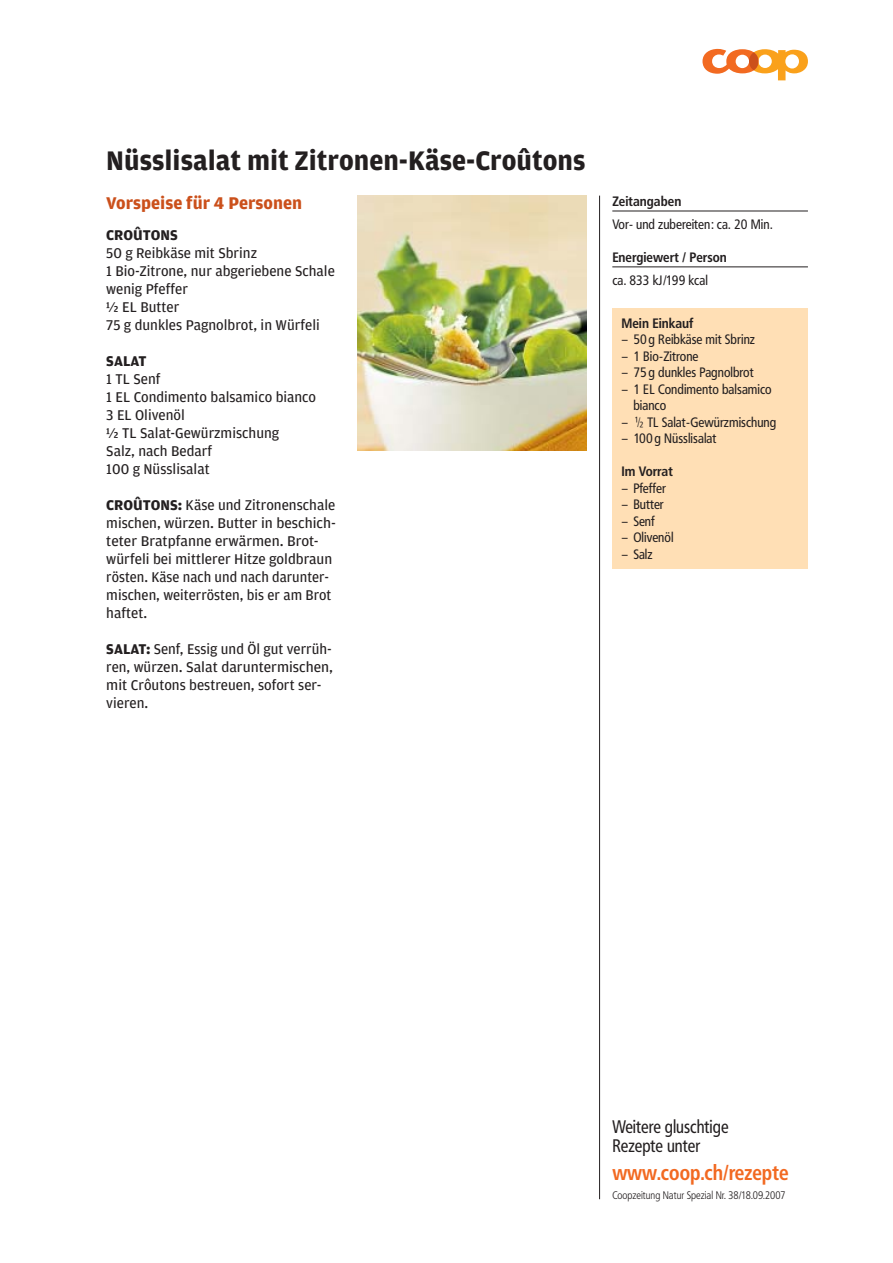
<style>
.page{position:relative;width:893px;height:1263px;background:#fff}
.page>*{position:absolute;margin:0;border:0;box-sizing:border-box;transform-origin:0 0}
.t1{font:700 28.5px "Amplitude";color:#231f20}
.t2{font:21px "Frutiger B Bn Con Bold";color:#f26921;scale:.95 1}
.t3{font:18px/19.5px "Frutiger B Bn Con Regular";color:#231f20;scale:.95 1}
.t4{font:700 18px "Amplitude";color:#cb501b}
.t5{font:15px/18px "Amplitude";color:#231f20}
.t6{font:700 15px "Amplitude";color:#231f20}
.t7{font:13.5px/16.5px "Frutiger B Bn Con Regular";letter-spacing:.005em;color:#231f20}
.t8{font:13.5px "Frutiger B Bn Con Bold";letter-spacing:.005em;color:#231f20}
.t9{font:10.8px "Frutiger B Bn Con Light";color:#231f20}
.s1{font-weight:700}
</style>
<div class="page">
<svg style="left:702px;top:49px;width:106px;height:31px"></svg>
<div style="left:749px;top:52px;width:9px;height:18px;background:#cc501b;border-radius:50%"></div>
<hr style="left:599px;top:196px;width:1px;height:1003px;background:#231f20">
<img style="left:357px;top:196px;width:230px;height:255px">
<hr style="left:612px;top:211px;width:196px;height:1px;background:#231f20">
<hr style="left:612px;top:266px;width:196px;height:1px;background:#231f20">
<div style="left:612px;top:308px;width:196px;height:260px;background:#ffdfb5"></div>
<h1 class="t1" style="left:106px;top:150px;width:481px">Nüsslisalat mit Zitronen-Käse-Croûtons</h1>
<p class="t4" style="left:106px;top:196px;width:197px">Vorspeise für 4 Personen</p>
<p class="t6" style="left:106px;top:229px;width:73px">CROÛTONS</p>
<p class="t5" style="left:106px;top:245px;width:230px">50 g Reibkäse mit Sbrinz<br>1 Bio-Zitrone, nur abgeriebene Schale wenig Pfeffer<br>½ EL Butter<br>75 g dunkles Pagnolbrot, in Würfeli</p>
<p class="t6" style="left:106px;top:355px;width:42px">SALAT</p>
<p class="t5" style="left:106px;top:371px;width:211px">1 TL Senf<br>1 EL Condimento balsamico bianco<br>3 EL Olivenöl<br>½ TL Salat-Gewürz mischung<br>Salz, nach Bedarf<br>100 g Nüsslisalat</p>
<p class="t5" style="left:106px;top:497px;width:231px"><span class="s1">CROÛTONS:</span> Käse und Zitronenschale mischen, würzen. Butter in beschich&shy;teter Bratpfanne erwärmen. Brot&shy;würfeli bei mittlerer Hitze goldbraun rösten. Käse nach und nach darunter&shy;mischen, weiterrösten, bis er am Brot haftet.</p>
<p class="t5" style="left:106px;top:641px;width:228px"><span class="s1">SALAT:</span> Senf, Essig und Öl gut verrüh&shy;ren, würzen. Salat daruntermischen, mit Crôutons bestreuen, sofort ser&shy;vieren.</p>
<p class="t8" style="left:612px;top:196px;width:71px">Zeitangaben</p>
<p class="t7" style="left:612px;top:218px;width:162px">Vor- und zubereiten: ca. 20 Min.</p>
<p class="t8" style="left:612px;top:252px;width:116px">Energiewert / Person</p>
<p class="t7" style="left:612px;top:273px;width:97px">ca. 833 kJ/199 kcal</p>
<p class="t8" style="left:621px;top:318px;width:74px">Mein Einkauf</p>
<p class="t7" style="left:621px;top:333px;width:135px">– 50 g Reibkäse mit Sbrinz</p>
<p class="t7" style="left:621px;top:349px;width:79px">– 1 Bio-Zitrone</p>
<p class="t7" style="left:621px;top:366px;width:134px">– 75 g dunkles Pagnolbrot</p>
<p class="t7" style="left:633px;top:382px;width:140px;text-indent:-12px">– 1 EL Condimento balsamico bianco</p>
<p class="t7" style="left:621px;top:415px;width:156px">– ¿ TL Salat-Gewürzmischung</p>
<p class="t7" style="left:621px;top:432px;width:97px">– 100 g Nüsslisalat</p>
<p class="t8" style="left:621px;top:466px;width:53px">Im Vorrat</p>
<p class="t7" style="left:621px;top:481px;width:46px">– Pfeffer</p>
<p class="t7" style="left:621px;top:498px;width:44px">– Butter</p>
<p class="t7" style="left:621px;top:514px;width:35px">– Senf</p>
<p class="t7" style="left:621px;top:531px;width:54px">– Olivenöl</p>
<p class="t7" style="left:621px;top:547px;width:33px">– Salz</p>
<p class="t3" style="left:612px;top:1118px;width:124px">Weitere gluschtige<br>Rezepte unter</p>
<h2 class="t2" style="left:612px;top:1164px;width:187px">www.coop.ch/rezepte</h2>
<p class="t9" style="left:612px;top:1190px;width:175px">Coopzeitung Natur Spezial Nr. 38/18.09.2007</p>
</div>
